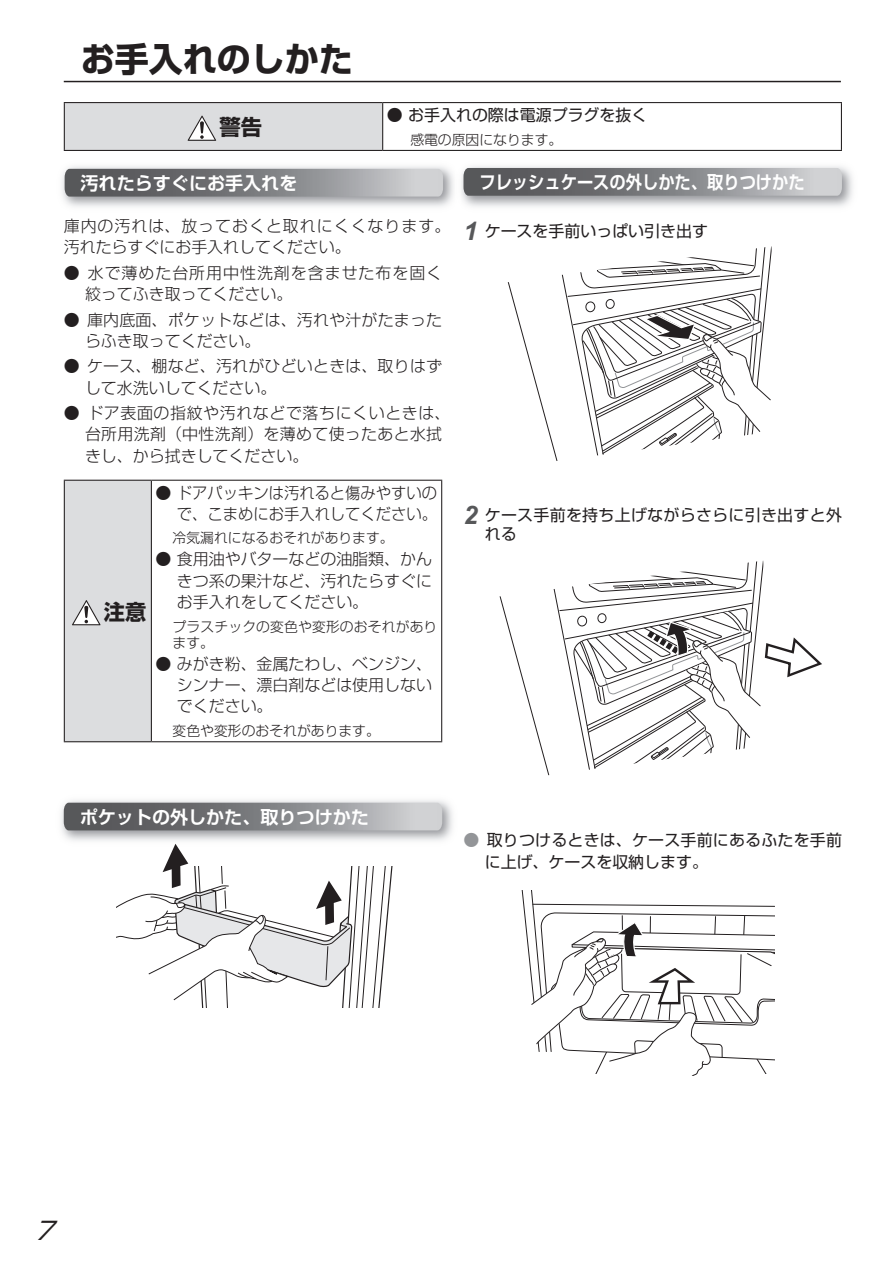
<style>
.page{position:relative;width:893px;height:1263px;background:#fff}
.page>*{position:absolute;margin:0;border:0;box-sizing:border-box;transform-origin:0 0}
.t1{font:700 34.05px "Shin Go Pro";color:#231f20}
.t2{font:italic 24.45px "Shin Go Pro";color:#231f20}
.t3{font:700 21.3px "Shin Go Pro";color:#231f20}
.t4{font:700 18px "Shin Go Pro De";color:#fff}
.t5{font:700 18px "Shin Go Pro De";color:#fff;scale:.9 1}
.t6{font:300 15.9px/21.3px "Shin Go Pro";color:#231f20}
.t7{font:15.9px/19.6px "Shin Go Pro";letter-spacing:.015em;color:#231f20}
.t8{font:300 15.9px/21.3px "Shin Go Pro";letter-spacing:.06em;color:#231f20}
.t9{font:300 15.9px/21.3px "Shin Go Pro";letter-spacing:.02em;color:#231f20}
.t10{font:300 13.8px/15.9px "Shin Go Pro";color:#231f20}
.s1{font-family:"Arial";font-weight:700;font-style:italic;font-size:25.5px;color:#57585a}
.s2{font-weight:300;color:#939598}
</style>
<div class="page">
<div style="left:64px;top:103px;width:319px;height:47px;background:#dcdddf"></div>
<hr style="left:382px;top:103px;width:1px;height:47px;background:#231f20">
<hr style="left:64px;top:102px;width:319px;height:1px;background:#231f20">
<hr style="left:64px;top:103px;width:1px;height:47px;background:#231f20">
<hr style="left:383px;top:102px;width:459px;height:1px;background:#231f20">
<hr style="left:841px;top:103px;width:1px;height:47px;background:#231f20">
<hr style="left:64px;top:150px;width:319px;height:1px;background:#231f20">
<hr style="left:383px;top:150px;width:459px;height:1px;background:#231f20">
<svg style="left:188px;top:116px;width:28px;height:25px"></svg>
<img style="left:62px;top:166px;width:392px;height:41px">
<svg style="left:65px;top:169px;width:378px;height:28px;background:#858689"></svg>
<img style="left:61px;top:800px;width:392px;height:44px">
<svg style="left:64px;top:803px;width:378px;height:27px;background:#858689"></svg>
<img style="left:461px;top:166px;width:392px;height:41px">
<svg style="left:463px;top:168px;width:379px;height:28px;background:#858689"></svg>
<svg style="left:117px;top:844px;width:276px;height:164px"></svg>
<svg style="left:507px;top:246px;width:265px;height:215px"></svg>
<svg style="left:499px;top:560px;width:323px;height:216px"></svg>
<svg style="left:521px;top:891px;width:254px;height:185px"></svg>
<hr style="left:64px;top:81px;width:777px;height:1px;background:#231f20">
<div style="left:64px;top:480px;width:87px;height:262px;background:#dcdddf"></div>
<hr style="left:151px;top:481px;width:1px;height:260px;background:#231f20">
<hr style="left:64px;top:480px;width:87px;height:1px;background:#231f20">
<hr style="left:64px;top:481px;width:1px;height:260px;background:#231f20">
<hr style="left:151px;top:480px;width:291px;height:1px;background:#231f20">
<hr style="left:441px;top:481px;width:1px;height:260px;background:#231f20">
<hr style="left:64px;top:741px;width:87px;height:1px;background:#231f20">
<hr style="left:151px;top:741px;width:291px;height:1px;background:#231f20">
<svg style="left:72px;top:600px;width:29px;height:25px"></svg>
<h1 class="t1" style="left:81px;top:33px;width:274px">お手入れのしかた</h1>
<h3 class="t3" style="left:220px;top:110px;width:44px">警告</h3>
<p class="t4" style="left:81px;top:168px;width:218px">汚れたらすぐにお手入れを</p>
<p class="t7" style="left:387px;top:103px;width:262px">● お手入れの際は電源プラグを抜く</p>
<p class="t10" style="left:410px;top:130px;width:154px">感電の原因になります。</p>
<p class="t5" style="left:479px;top:168px;width:363px">フレッシュケースの外しかた、取りつけかた</p>
<p class="t8" style="left:64px;top:213px;width:388px">庫内の汚れは、放っておくと取れにくくなります。汚れたらすぐにお手入れしてください。</p>
<p class="t8" style="left:85px;top:260px;width:359px;text-indent:-21px">● 水で薄めた台所用中性洗剤を含ませた布を固く絞ってふき取ってください。</p>
<p class="t6" style="left:85px;top:307px;width:359px;text-indent:-21px">● 庫内底面、ポケットなどは、汚れや汁がたまったらふき取ってください。</p>
<p class="t6" style="left:85px;top:354px;width:359px;text-indent:-21px">● ケース、棚など、汚れがひどいときは、取りはずして水洗いしてください。</p>
<p class="t9" style="left:85px;top:400px;width:367px;text-indent:-21px">● ドア表面の指紋や汚れなどで落ちにくいときは、台所用洗剤（中性洗剤）を薄めて使ったあと水拭きし、から拭きしてください。</p>
<h3 class="t3" style="left:104px;top:595px;width:44px">注意</h3>
<p class="t6" style="left:156px;top:480px;width:283px;text-align:right">● ドアパッキンは汚れると傷みやすいので、こまめにお手入れしてください。</p>
<p class="t10" style="left:173px;top:528px;width:223px">冷気漏れになるおそれがあります。</p>
<p class="t6" style="left:177px;top:547px;width:257px;text-align:justify;text-indent:-21px">● 食用油やバターなどの油脂類、かんきつ系の果汁など、汚れたらすぐにお手入れをしてください。</p>
<p class="t10" style="left:173px;top:617px;width:266px">プラスチックの変色や変形のおそれがあります。</p>
<p class="t6" style="left:177px;top:651px;width:257px;text-align:justify;text-indent:-21px">● みがき粉、金属たわし、ベンジン、シンナー、漂白剤などは使用しないでください。</p>
<p class="t10" style="left:173px;top:721px;width:209px">変色や変形のおそれがあります。</p>
<p class="t7" style="left:463px;top:219px;width:246px"><span class="s1">1</span> ケースを手前いっぱい引き出す</p>
<p class="t7" style="left:485px;top:503px;width:359px;text-indent:-21px"><span class="s1">2</span> ケース手前を持ち上げながらさらに引き出すと外れる</p>
<p class="t4" style="left:80px;top:802px;width:291px">ポケットの外しかた、取りつけかた</p>
<p class="t7" style="left:485px;top:828px;width:359px;line-height:21.3px;text-indent:-21px"><span class="s2">●</span> 取りつけるときは、ケース手前にあるふたを手前に上げ、ケースを収納します。</p>
<h2 class="t2" style="left:33px;top:1211px;width:33px">7</h2>
</div>
